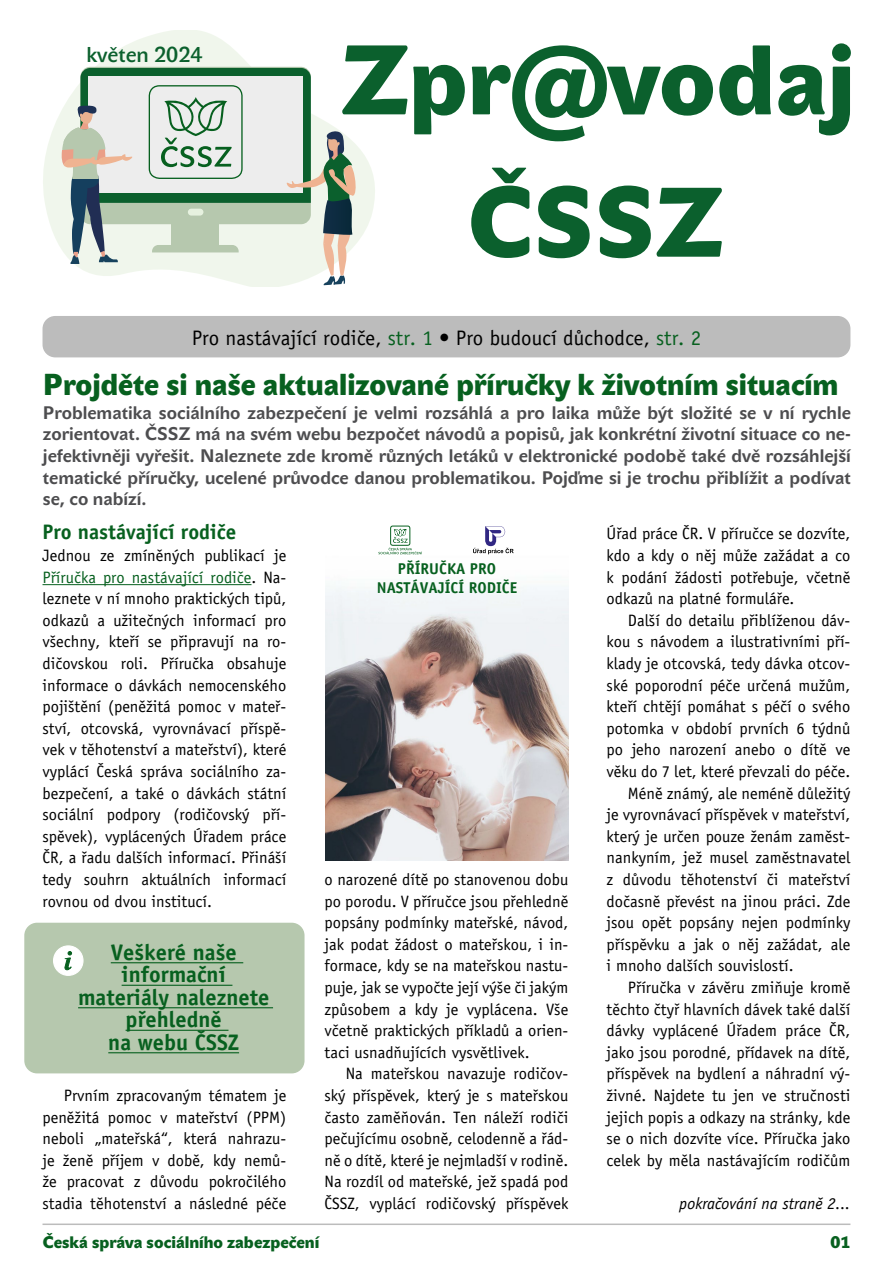
<style>
.page{position:relative;width:893px;height:1263px;background:#fff}
.page>*{position:absolute;margin:0;border:0;box-sizing:border-box;transform-origin:0 0}
.t1{font:30px "John Sans Black Pro";color:#07601f}
.t2{font:700 22.5px/22.5px "Officina Sans CE";color:#07601f;text-align:center}
.t3{font:21.3px "John Sans Medium Pro";color:#0b602d}
.t4{font:21px "Officina Sans CE";color:#000}
.t5{font:700 21px "Officina Sans CE";color:#07601f}
.t6{font:700 18px/21.6px "John Sans Text Pro";color:#4d4d4f;text-align:justify}
.t7{font:16.5px/21.6px "Officina Sans CE";color:#000;text-align:justify}
.t8{font:16.5px "John Sans Black Pro";color:#07601f}
.t9{font:italic 16.5px "Officina Sans CE";color:#000}
.t10{font:700 15.6px/18.8px "Officina Sans CE";color:#07601f;text-align:center}
.s1{color:#07601f}
</style>
<div class="page">
<hr style="left:43px;top:1223px;width:807px;height:2px;background:#bcbcbc">
<hr style="left:43px;top:584px;width:208px;height:1px;background:#07601f">
<div style="left:43px;top:316px;width:807px;height:41px;background:#bcbcbc;border-radius:13px"></div>
<svg style="left:471px;top:168px;width:58px;height:90px"></svg>
<svg style="left:538px;top:186px;width:52px;height:72px"></svg>
<svg style="left:599px;top:186px;width:52px;height:72px"></svg>
<svg style="left:657px;top:188px;width:65px;height:69px"></svg>
<svg style="left:719px;top:45px;width:52px;height:71px"></svg>
<svg style="left:778px;top:43px;width:73px;height:92px"></svg>
<svg style="left:472px;top:45px;width:241px;height:96px"></svg>
<svg style="left:43px;top:31px;width:284px;height:255px"></svg>
<svg style="left:62px;top:45px;width:403px;height:240px"></svg>
<div style="left:24px;top:923px;width:281px;height:150px;background:#b6c8ae;border-radius:13px"></div>
<div style="left:54px;top:946px;width:29px;height:29px;background:#fff;border-radius:50%"></div>
<div style="left:53px;top:945px;width:31px;height:31px;border:1px solid #fff;border-radius:50%"></div>
<svg style="left:64px;top:951px;width:9px;height:19px"></svg>
<hr style="left:111px;top:962px;width:132px;height:1px;background:#07601f">
<hr style="left:122px;top:985px;width:110px;height:1px;background:#07601f">
<hr style="left:78px;top:1007px;width:195px;height:1px;background:#07601f">
<hr style="left:126px;top:1030px;width:102px;height:1px;background:#07601f">
<hr style="left:108px;top:1052px;width:131px;height:1px;background:#07601f">
<img style="left:325px;top:554px;width:243px;height:306px">
<svg style="left:473px;top:526px;width:41px;height:28px"></svg>
<div style="left:390px;top:526px;width:20px;height:19px;border:1px solid #07601f;border-radius:2px"></div>
<svg style="left:378px;top:528px;width:44px;height:26px"></svg>
<p class="t3" style="left:86px;top:43px;width:118px">květen 2024</p>
<p class="t4" style="left:192px;top:326px;width:511px">Pro nastávající rodiče, <span class="s1">str. 1</span> • Pro budoucí důchodce, <span class="s1">str. 2</span></p>
<h1 class="t1" style="left:43px;top:367px;width:797px">Projděte si naše aktualizované příručky k životním situacím</h1>
<p class="t6" style="left:43px;top:402px;width:809px">Problematika sociálního zabezpečení je velmi rozsáhlá a pro laika může být složité se v ní rychle zorientovat. ČSSZ má na svém webu bezpočet návodů a popisů, jak konkrétní životní situace co ne&shy;jefektivněji vyřešit. Naleznete zde kromě různých letáků v elektronické podobě také dvě rozsáhlejší tematické příručky, ucelené průvodce danou problematikou. Pojďme si je trochu přiblížit a podívat se, co nabízí.</p>
<p class="t5" style="left:43px;top:520px;width:195px">Pro nastávající rodiče</p>
<p class="t7" style="left:43px;top:545px;width:245px">Jednou ze zmíněných publikací je <span class="s1">Příručka pro nastávající rodiče</span>. Na&shy;leznete v ní mnoho praktických tipů, odkazů a užitečných informací pro všechny, kteří se připravují na ro&shy;dičovskou roli. Příručka obsahuje informace o dávkách nemocenského pojištění (peněžitá pomoc v mateř&shy;ství, otcovská, vyrovnávací příspě&shy;vek v těhotenství a mateřství), které vyplácí Česká správa sociálního za&shy;bezpečení, a také o dávkách státní sociální podpory (rodičovský pří&shy;spěvek), vyplácených Úřadem práce ČR, a řadu dalších informací. Přináší tedy souhrn aktuálních informací rovnou od dvou institucí.</p>
<h2 class="t2" style="left:78px;top:941px;width:193px">Veškeré naše informační materiály naleznete přehledně<br>na webu ČSSZ</h2>
<p class="t7" style="left:43px;top:1085px;width:245px;text-indent:21px">Prvním zpracovaným tématem je peněžitá pomoc v mateřství (PPM) neboli „mateřská“, která nahrazu&shy;je ženě příjem v době, kdy nemů&shy;že pracovat z důvodu pokročilého stadia těhotenství a následné péče</p>
<p class="t10" style="left:377px;top:560px;width:142px">PŘÍRUČKA PRO<br>NASTÁVAJÍCÍ RODIČE</p>
<p class="t7" style="left:325px;top:869px;width:245px">o narozené dítě po stanovenou dobu po porodu. V příručce jsou přehledně popsány podmínky mateřské, návod, jak podat žádost o mateřskou, i in&shy;formace, kdy se na mateřskou nastu&shy;puje, jak se vypočte její výše či jakým způsobem a kdy je vyplácena. Vše včetně praktických příkladů a orien&shy;taci usnadňujících vysvětlivek.</p>
<p class="t7" style="left:325px;top:1063px;width:245px;text-indent:21px">Na mateřskou navazuje rodičov&shy;ský příspěvek, který je s mateřskou často zaměňován. Ten náleží rodiči pečujícímu osobně, celodenně a řád&shy;ně o dítě, které je nejmladší v rodině.<br>Na rozdíl od mateřské, jež spadá pod ČSSZ, vyplácí rodičovský příspěvek</p>
<p class="t7" style="left:607px;top:523px;width:245px">Úřad práce ČR. V příručce se dozvíte, kdo a kdy o něj může zažádat a co k podání žádosti potřebuje, včetně odkazů na platné formuláře.</p>
<p class="t7" style="left:628px;top:609px;width:224px">Další do detailu přiblíženou dáv-</p>
<p class="t7" style="left:607px;top:631px;width:245px">kou s návodem a ilustrativními pří-</p>
<p class="t7" style="left:607px;top:653px;width:245px">klady je otcovská, tedy dávka otcov-</p>
<p class="t7" style="left:607px;top:674px;width:245px">ské poporodní péče určená mužům,</p>
<p class="t7" style="left:607px;top:696px;width:245px">kteří chtějí pomáhat s péčí o svého</p>
<p class="t7" style="left:607px;top:717px;width:245px">potomka v období prvních 6 týdnů</p>
<p class="t7" style="left:607px;top:739px;width:245px">po jeho narození anebo o dítě ve</p>
<p class="t7" style="left:607px;top:761px;width:245px">věku do 7 let, které převzali do péče.</p>
<p class="t7" style="left:628px;top:782px;width:224px">Méně známý, ale neméně důležitý</p>
<p class="t7" style="left:607px;top:804px;width:245px">je vyrovnávací příspěvek v mateřství,</p>
<p class="t7" style="left:607px;top:825px;width:245px">který je určen pouze ženám zaměst-</p>
<p class="t7" style="left:607px;top:847px;width:245px">nankyním, jež musel zaměstnavatel</p>
<p class="t7" style="left:607px;top:869px;width:245px">z důvodu těhotenství či mateřství</p>
<p class="t7" style="left:607px;top:890px;width:245px">dočasně převést na jinou práci. Zde</p>
<p class="t7" style="left:607px;top:912px;width:245px">jsou opět popsány nejen podmínky</p>
<p class="t7" style="left:607px;top:933px;width:245px">příspěvku a jak o něj zažádat, ale</p>
<p class="t7" style="left:607px;top:955px;width:189px">i mnoho dalších souvislostí.</p>
<p class="t7" style="left:628px;top:977px;width:224px">Příručka v závěru zmiňuje kromě</p>
<p class="t7" style="left:607px;top:998px;width:245px">těchto čtyř hlavních dávek také další</p>
<p class="t7" style="left:607px;top:1020px;width:245px">dávky vyplácené Úřadem práce ČR,</p>
<p class="t7" style="left:607px;top:1041px;width:245px">jako jsou porodné, přídavek na dítě,</p>
<p class="t7" style="left:607px;top:1063px;width:245px">příspěvek na bydlení a náhradní vý-</p>
<p class="t7" style="left:607px;top:1085px;width:245px">živné. Najdete tu jen ve stručnosti</p>
<p class="t7" style="left:607px;top:1106px;width:245px">jejich popis a odkazy na stránky, kde</p>
<p class="t7" style="left:607px;top:1128px;width:245px">se o nich dozvíte více. Příručka jako</p>
<p class="t7" style="left:607px;top:1149px;width:245px">celek by měla nastávajícím rodičům</p>
<p class="t9" style="left:679px;top:1194px;width:172px">pokračování na straně 2...</p>
<p class="t8" style="left:43px;top:1232px;width:278px">Česká správa sociálního zabezpečení</p>
<p class="t8" style="left:830px;top:1232px;width:21px">01</p>
</div>
